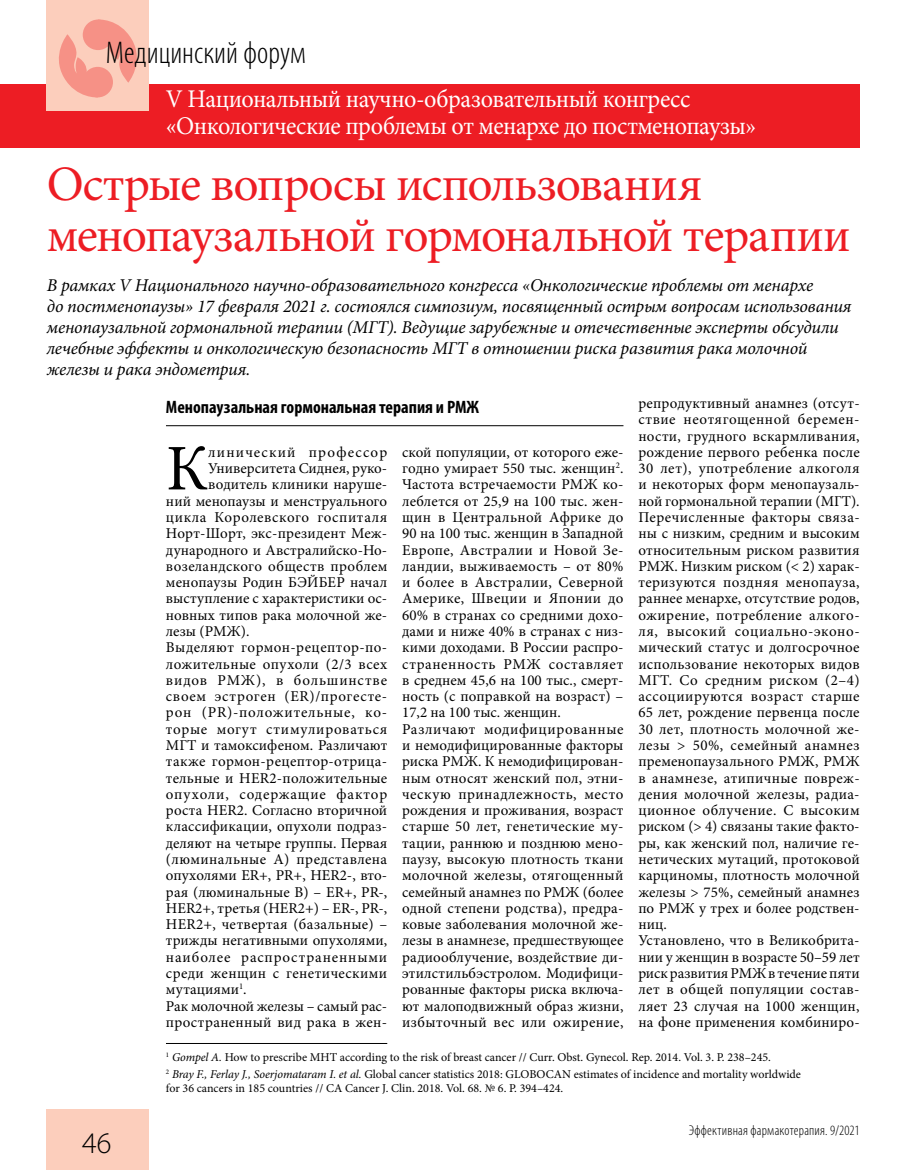
<style>
.page{position:relative;width:915px;height:1170px;background:#fff}
.page>*{position:absolute;margin:0;border:0;box-sizing:border-box;transform-origin:0 0}
.t1{font:65.1px "Minion Pro";color:#000}
.t2{font:49.5px/51px "Minion Pro";letter-spacing:-.025em;color:#ed1d24}
.t3{font:300 condensed 31.5px "Myriad Pro";color:#000}
.t4{font:300 30px "Myriad Pro";color:#000}
.t5{font:25.5px/27px "Minion Pro";letter-spacing:-.02em;color:#fff;scale:.95 1}
.t6{font:italic 18px/21px "Minion Pro";letter-spacing:-.01em;color:#000}
.t7{font:700 condensed 18px "Myriad Pro";color:#000}
.t8{font:15px/16.2px "Minion Pro";letter-spacing:.015em;color:#000}
.t9{font:15px "Minion Pro";letter-spacing:.05em;color:#000}
.t10{font:15px "Minion Pro";letter-spacing:.055em;color:#000}
.t11{font:15px "Minion Pro";letter-spacing:-.005em;color:#000}
.t12{font:15px "Minion Pro";letter-spacing:.035em;color:#000}
.t13{font:15px "Minion Pro";letter-spacing:.075em;color:#000}
.t14{font:300 condensed 14.25px "Myriad Pro";letter-spacing:.015em;color:#000}
.t15{font:12px/17.7px "Minion Pro";color:#000}
.s1{font-style:italic}
</style>
<div class="page">
<div style="left:0;top:84px;width:859px;height:63px;background:#ed1d24"></div>
<div style="left:47px;top:0;width:102px;height:111px;background:#fccebc"></div>
<div style="left:47px;top:1108px;width:102px;height:61px;background:#fccebc"></div>
<svg style="left:59px;top:19px;width:78px;height:79px"></svg>
<hr style="left:166px;top:425px;width:457px;height:1px;background:#000">
<hr style="left:166px;top:1043px;width:221px;height:1px;background:#000">
<h3 class="t3" style="left:106px;top:34px;width:201px">Медицинский форум</h3>
<h3 class="t5" style="left:166px;top:85px;width:622px">V Национальный научно-образовательный конгресс «Онкологические проблемы от менархе до постменопаузы»</h3>
<h2 class="t2" style="left:47px;top:159px;width:805px">Острые вопросы использования менопаузальной гормональной терапии</h2>
<p class="t6" style="left:47px;top:275px;width:805px">В рамках V Национального научно-образовательного конгресса «Онкологические проблемы от менархе<br>до постменопаузы» 17 февраля 2021 г. состоялся симпозиум, посвященный острым вопросам использования менопаузальной гормональной терапии (МГТ). Ведущие зарубежные и отечественные эксперты обсудили лечебные эффекты и онкологическую безопасность МГТ в отношении риска развития рака молочной железы и рака эндометрия.</p>
<h3 class="t4" style="left:82px;top:1125px;width:31px">46</h3>
<p class="t8" style="left:638px;top:395px;width:223px">репродуктивный анамнез (отсут&shy;ствие неотягощенной беремен&shy;ности, грудного вскармливания, рождение первого ребенка после<br>30 лет), употребление алкоголя и некоторых форм менопаузаль&shy;ной гормональной терапии (МГТ).<br>Перечисленные факторы связа&shy;ны с низким, средним и высоким относительным риском развития<br>РМЖ. Низким риском (&lt; 2) харак&shy;теризуются поздняя менопауза, раннее менархе, отсутствие родов, ожирение, потребление алкого&shy;ля, высокий социально-эконо&shy;мический статус и долгосрочное использование некоторых видов<br>МГТ. Со средним риском (2–4) ассоциируются возраст старше<br>65 лет, рождение первенца после<br>30 лет, плотность молочной же&shy;лезы &gt; 50%, семейный анамнез пременопаузального РМЖ, РМЖ в анамнезе, атипичные повреж&shy;дения молочной железы, радиа&shy;ционное облучение. С высоким риском (&gt; 4) связаны такие факто&shy;ры, как женский пол, наличие ге&shy;нетических мутаций, протоковой карциномы, плотность молочной железы &gt; 75%, семейный анамнез по РМЖ у трех и более родствен&shy;ниц.<br>Установлено, что в Великобрита&shy;нии у женщин в возрасте 50–59 лет риск развития РМЖ в течение пяти лет в общей популяции состав&shy;ляет 23 случая на 1000 женщин, на фоне применения комбиниро-</p>
<p class="t15" style="left:166px;top:1047px;width:636px"><sup>1</sup> <span class="s1">Gompel A.</span> How to prescribe MHT according to the risk of breast cancer // Curr. Obst. Gynecol. Rep. 2014. Vol. 3. P. 238–245.<br><sup>2</sup> <span class="s1">Bray F., Ferlay J., Soerjomataram I. et al.</span> Global cancer statistics 2018: GLOBOCAN estimates of incidence and mortality worldwide</p>
<p class="t15" style="left:166px;top:1079px;width:398px">for 36 cancers in 185 countries // CA Cancer J. Clin. 2018. Vol. 68. № 6. P. 394–424.</p>
<p class="t7" style="left:166px;top:395px;width:314px">Менопаузальная гормональная терапия и РМЖ</p>
<h1 class="t1" style="left:166px;top:425px;width:44px">К</h1>
<p class="t13" style="left:208px;top:442px;width:180px">линический профессор</p>
<p class="t8" style="left:402px;top:444px;width:223px">ской популяции, от которого еже&shy;годно умирает 550 тыс. женщин<sup>2</sup>.<br>Частота встречаемости РМЖ ко&shy;леблется от 25,9 на 100 тыс. жен&shy;щин в Центральной Африке до<br>90 на 100 тыс. женщин в Западной<br>Европе, Австралии и Новой Зе&shy;ландии, выживаемость – от 80% и более в Австралии, Северной<br>Америке, Швеции и Японии до<br>60% в странах со средними дохо&shy;дами и ниже 40% в странах с низ&shy;кими доходами. В России распро&shy;страненность РМЖ составляет в среднем 45,6 на 100 тыс., смерт&shy;ность (с поправкой на возраст) –<br>17,2 на 100 тыс. женщин.<br>Различают модифицированные и немодифицированные факторы риска РМЖ. К немодифицирован&shy;ным относят женский пол, этни&shy;ческую принадлежность, место рождения и проживания, возраст старше 50 лет, генетические му&shy;тации, раннюю и позднюю мено&shy;паузу, высокую плотность ткани молочной железы, отягощенный семейный анамнез по РМЖ (более одной степени родства), предра&shy;ковые заболевания молочной же&shy;лезы в анамнезе, предшествующее радиооблучение, воздействие ди&shy;этилстильбэстролом. Модифици&shy;рованные факторы риска включа&shy;ют малоподвижный образ жизни, избыточный вес или ожирение,</p>
<p class="t11" style="left:208px;top:458px;width:180px">Университета Сиднея, руко-</p>
<p class="t8" style="left:208px;top:476px;width:180px">водитель клиники наруше-</p>
<p class="t8" style="left:166px;top:493px;width:223px">ний менопаузы и менструального</p>
<p class="t12" style="left:166px;top:507px;width:223px">цикла Королевского госпиталя</p>
<p class="t8" style="left:166px;top:525px;width:223px">Норт-Шорт, экс-президент Меж-</p>
<p class="t8" style="left:166px;top:541px;width:223px">дународного и Австралийско-Но-</p>
<p class="t8" style="left:166px;top:558px;width:223px">возеландского обществ проблем</p>
<p class="t8" style="left:166px;top:574px;width:223px">менопаузы Родин БЭЙБЕР начал</p>
<p class="t8" style="left:166px;top:590px;width:223px">выступление с характеристики ос-</p>
<p class="t8" style="left:166px;top:607px;width:223px">новных типов рака молочной же-</p>
<p class="t8" style="left:166px;top:623px;width:85px">лезы (РМЖ).</p>
<p class="t8" style="left:166px;top:639px;width:223px">Выделяют гормон-рецептор-по-</p>
<p class="t8" style="left:166px;top:655px;width:223px">ложительные опухоли (2/3 всех</p>
<p class="t10" style="left:166px;top:670px;width:223px">видов РМЖ), в большинстве</p>
<p class="t9" style="left:166px;top:686px;width:223px">своем эстроген (ER)/прогесте-</p>
<p class="t9" style="left:166px;top:702px;width:223px">рон (PR)-положительные, ко-</p>
<p class="t9" style="left:166px;top:718px;width:223px">торые могут стимулироваться</p>
<p class="t8" style="left:166px;top:737px;width:223px">МГТ и тамоксифеном. Различают</p>
<p class="t8" style="left:166px;top:753px;width:223px">также гормон-рецептор-отрица-</p>
<p class="t8" style="left:166px;top:769px;width:223px">тельные и HER2-положительные</p>
<p class="t10" style="left:166px;top:784px;width:223px">опухоли, содержащие фактор</p>
<p class="t8" style="left:166px;top:802px;width:223px">роста HER2. Согласно вторичной</p>
<p class="t8" style="left:166px;top:818px;width:221px">классификации, опухоли подраз-</p>
<p class="t8" style="left:166px;top:834px;width:223px">деляют на четыре группы. Первая</p>
<p class="t8" style="left:166px;top:851px;width:223px">(люминальные А) представлена</p>
<p class="t8" style="left:166px;top:867px;width:223px">опухолями ER+, PR+, HER2-, вто-</p>
<p class="t8" style="left:166px;top:883px;width:223px">рая (люминальные В) – ER+, PR-,</p>
<p class="t8" style="left:166px;top:899px;width:223px">HER2+, третья (HER2+) – ER-, PR-,</p>
<p class="t8" style="left:166px;top:916px;width:223px">HER2+, четвертая (базальные) –</p>
<p class="t8" style="left:166px;top:932px;width:223px">трижды негативными опухолями,</p>
<p class="t10" style="left:166px;top:946px;width:223px">наиболее распространенными</p>
<p class="t8" style="left:166px;top:965px;width:223px">среди женщин с генетическими</p>
<p class="t8" style="left:166px;top:981px;width:82px">мутациями<sup>1</sup>.</p>
<p class="t11" style="left:166px;top:995px;width:223px">Рак молочной железы – самый рас-</p>
<p class="t8" style="left:166px;top:1013px;width:223px">пространенный вид рака в жен-</p>
<p class="t14" style="left:688px;top:1121px;width:172px">Эффективная фармакотерапия. 9/2021</p>
</div>
